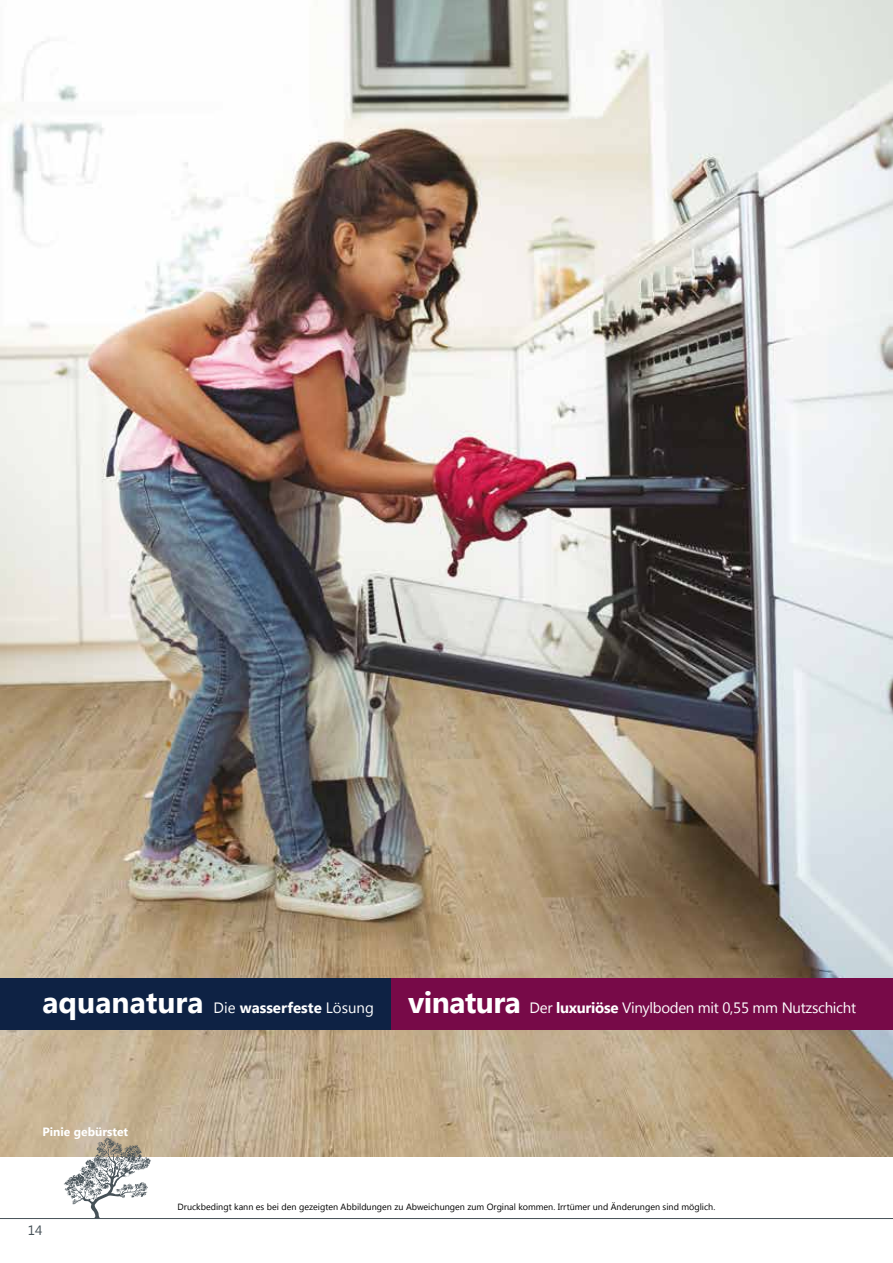
<style>
.page{position:relative;width:893px;height:1263px;background:#fff}
.page>*{position:absolute;margin:0;border:0;box-sizing:border-box;transform-origin:0 0}
.t1{font:15px "Segoe UI";letter-spacing:-.02em;color:#fff}
.t2{font:13.5px "Segoe UI";color:#465157}
.t3{font:700 12px "Segoe UI";color:#fff}
.t4{font:9px "Segoe UI";color:#000}
.s1{font-weight:700;font-size:30px}
.s2{font-weight:700}
</style>
<div class="page">
<img style="left:0;top:0;width:893px;height:1157px">
<div style="left:0;top:978px;width:391px;height:51px;background:#0e2244"></div>
<div style="left:391px;top:978px;width:502px;height:51px;background:#770a48"></div>
<hr style="left:0;top:1218px;width:893px;height:1px;background:#465157">
<svg style="left:64px;top:1137px;width:87px;height:81px"></svg>
<h1 class="t1" style="left:43px;top:997px;width:815px"><span class="s1">aquanatura</span> Die <span class="s2">wasserfeste</span> Lösung <span class="s1">vinatura</span> Der <span class="s2">luxuriöse</span> Vinylboden mit 0,55 mm Nutzschicht</h1>
<h3 class="t3" style="left:43px;top:1123px;width:87px">Pinie gebürstet</h3>
<h2 class="t2" style="left:28px;top:1220px;width:16px">14</h2>
<p class="t4" style="left:178px;top:1200px;width:539px">Druckbedingt kann es bei den gezeigten Abbildungen zu Abweichungen zum Orginal kommen. Irrtümer und Änderungen sind möglich.</p>
</div>
